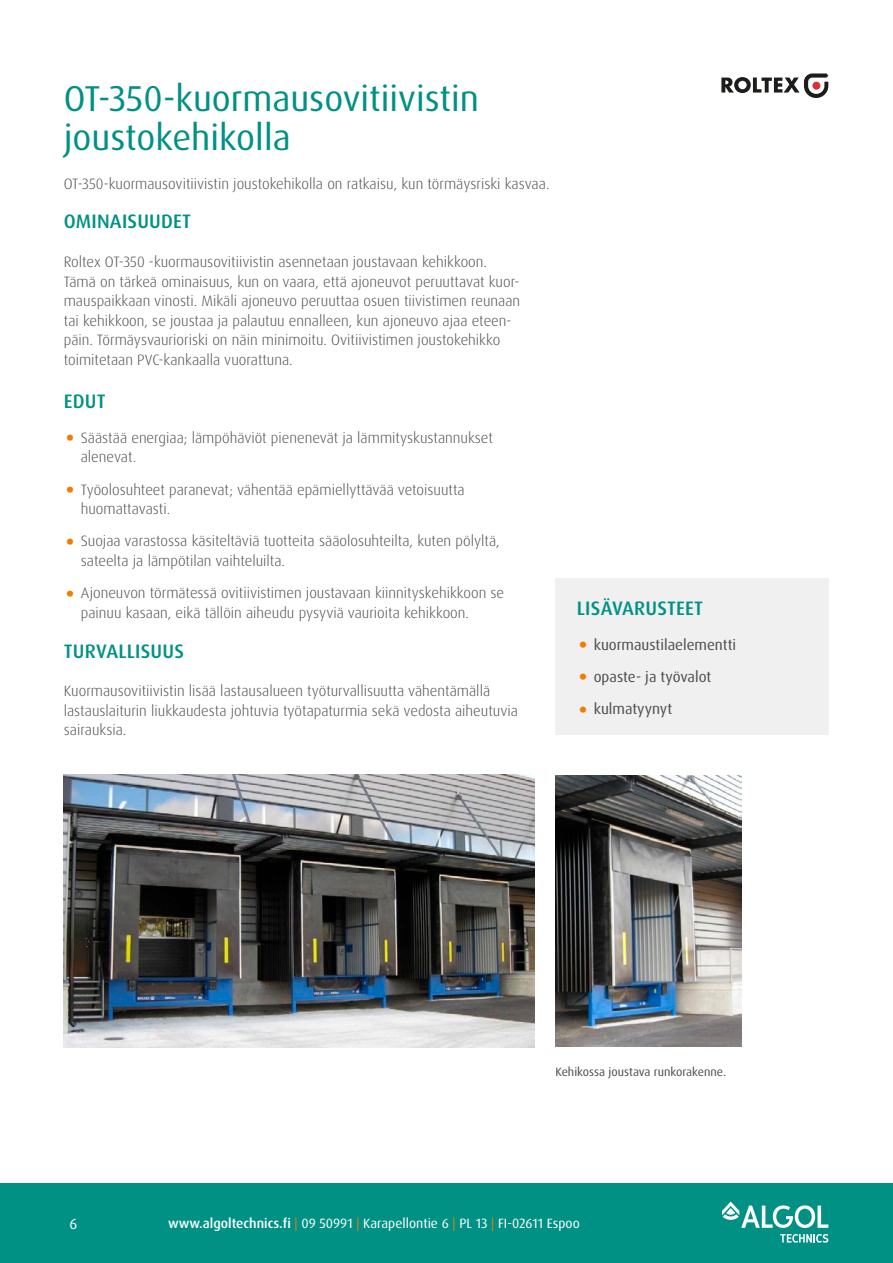
<style>
.page{position:relative;width:893px;height:1263px;background:#fff}
.page>*{position:absolute;margin:0;border:0;box-sizing:border-box;transform-origin:0 0}
.t1{font:36px/39px "Dax Pro";color:#009184}
.t2{font:500 19.5px "Dax Pro";letter-spacing:.01em;color:#009184}
.t3{font:300 15px/19.5px "Dax Pro";color:#4b4b4a}
.t4{font:15px "Dax Pro";color:#4b4b4a}
.t5{font:15px "Dax Pro";color:#fff}
.t6{font:13.5px "Dax Pro";color:#fff}
.t7{font:12px "Dax Pro";color:#4b4b4a}
.s1{font-size:43.5px;color:#ef7d00}
.s2{font-weight:300;font-size:43.5px;color:#ef7d00}
.s3{font-weight:500}
.s4{color:#ef7d00}
</style>
<div class="page">
<img style="left:64px;top:774px;width:470px;height:274px">
<img style="left:555px;top:775px;width:186px;height:272px">
<div style="left:0;top:1183px;width:893px;height:80px;background:#009184"></div>
<svg style="left:780px;top:1234px;width:48px;height:8px"></svg>
<svg style="left:722px;top:1201px;width:106px;height:27px"></svg>
<svg style="left:721px;top:74px;width:107px;height:24px"></svg>
<div style="left:555px;top:578px;width:274px;height:157px;background:#f0f0f0"></div>
<h1 class="t1" style="left:64px;top:79px;width:417px">OT-350-kuormausovitiivistin joustokehikolla</h1>
<p class="t3" style="left:64px;top:174px;width:487px">OT-350-kuormausovitiivistin joustokehikolla on ratkaisu, kun törmäysriski kasvaa.</p>
<h2 class="t2" style="left:64px;top:208px;width:129px">OMINAISUUDET</h2>
<p class="t3" style="left:64px;top:252px;width:458px">Roltex OT-350 -kuormausovitiivistin asennetaan joustavaan kehikkoon.<br>Tämä on tärkeä ominaisuus, kun on vaara, että ajoneuvot peruuttavat kuor&shy;mauspaikkaan vinosti. Mikäli ajoneuvo peruuttaa osuen tiivistimen reunaan tai kehikkoon, se joustaa ja palautuu ennalleen, kun ajoneuvo ajaa eteen&shy;päin. Törmäysvaurioriski on näin minimoitu. Ovitiivistimen joustokehikko toimitetaan PVC-kankaalla vuorattuna.</p>
<h2 class="t2" style="left:64px;top:389px;width:43px">EDUT</h2>
<p class="t3" style="left:81px;top:428px;width:414px;text-indent:-17px"><span class="s1">•</span> Säästää energiaa; lämpöhäviöt pienenevät ja lämmityskustannukset alenevat.</p>
<p class="t3" style="left:81px;top:480px;width:385px;text-indent:-17px"><span class="s1">•</span> Työolosuhteet paranevat; vähentää epämiellyttävää vetoisuutta huomattavasti.</p>
<p class="t3" style="left:81px;top:531px;width:420px;text-indent:-17px"><span class="s1">•</span> Suojaa varastossa käsiteltäviä tuotteita sääolosuhteilta, kuten pölyltä, sateelta ja lämpötilan vaihteluilta.</p>
<p class="t3" style="left:81px;top:583px;width:425px;text-indent:-17px"><span class="s1">•</span> Ajoneuvon törmätessä ovitiivistimen joustavaan kiinnityskehikkoon se painuu kasaan, eikä tällöin aiheudu pysyviä vaurioita kehikkoon.</p>
<h2 class="t2" style="left:64px;top:639px;width:122px">TURVALLISUUS</h2>
<p class="t3" style="left:64px;top:681px;width:456px">Kuormausovitiivistin lisää lastausalueen työturvallisuutta vähentämällä lastauslaiturin liukkaudesta johtuvia työtapaturmia sekä vedosta aiheutuvia sairauksia.</p>
<h2 class="t2" style="left:577px;top:596px;width:128px">LISÄVARUSTEET</h2>
<p class="t4" style="left:577px;top:635px;width:161px"><span class="s2">•</span> kuormaustilaelementti</p>
<p class="t4" style="left:577px;top:667px;width:136px"><span class="s2">•</span> opaste- ja työvalot</p>
<p class="t4" style="left:577px;top:699px;width:97px"><span class="s2">•</span> kulmatyynyt</p>
<p class="t7" style="left:555px;top:1064px;width:172px">Kehikossa joustava runkorakenne.</p>
<p class="t5" style="left:69px;top:1214px;width:9px">6</p>
<p class="t6" style="left:168px;top:1215px;width:413px"><span class="s3">www.algoltechnics.fi</span> <span class="s4">|</span> 09 50991 <span class="s4">|</span> Karapellontie 6 <span class="s4">|</span> PL 13 <span class="s4">|</span> FI-02611 Espoo</p>
</div>
